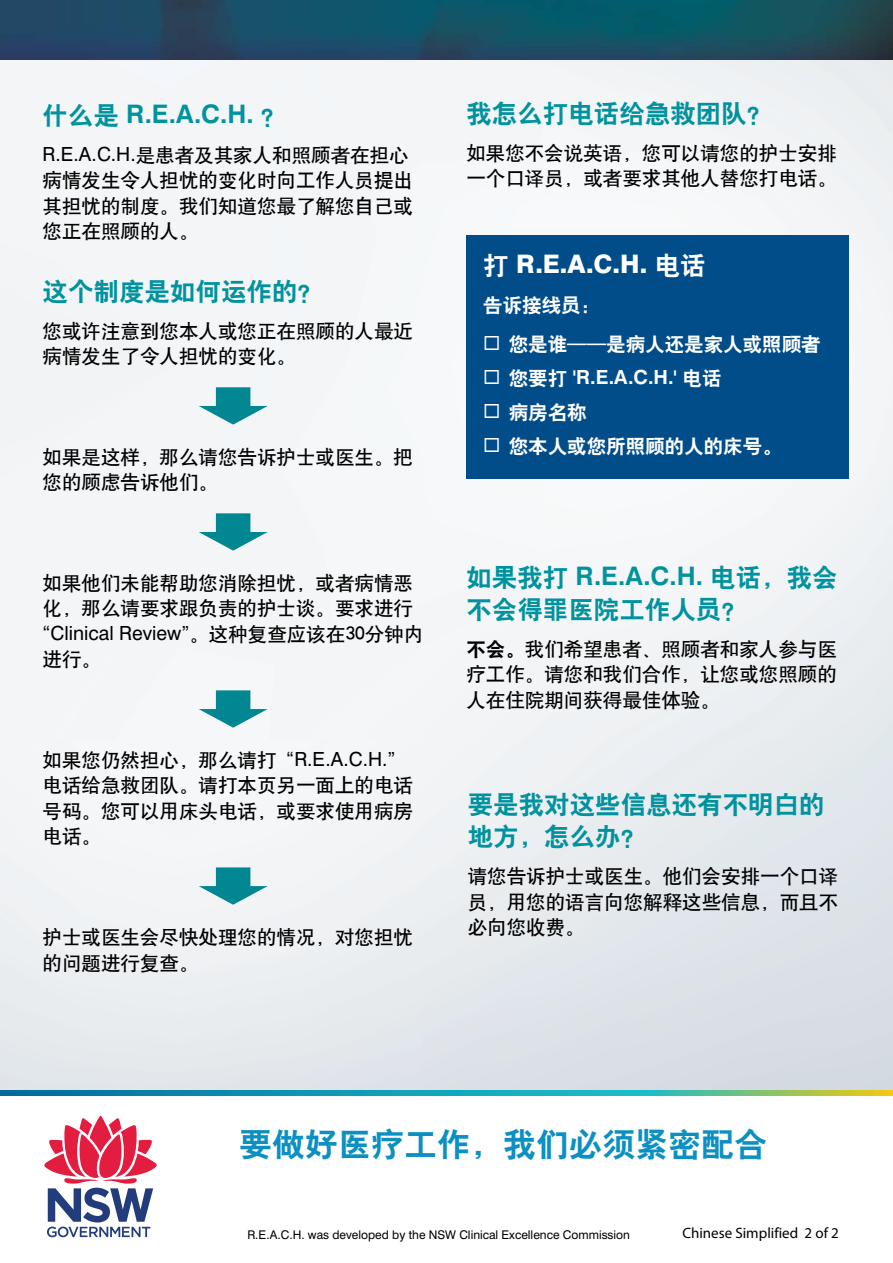
<style>
.page{position:relative;width:893px;height:1263px;background:#fff}
.page>*{position:absolute;margin:0;border:0;box-sizing:border-box;transform-origin:0 0}
.Intro1{font:33px "H Yb 2 gj";color:#0c90c2}
.Head{font:25.5px/31.5px "H Yb 2 gj";color:#00929e}
.Head-2{font:700 25.5px "Swiss 721 BT";color:#00929e}
.Head-3{font:800 25.5px "Swiss 721 BT";color:#fff}
.Text{font:19.5px/25.5px "H Yb 1 gj";color:#000}
.Text-2{font:19.5px "H Yb 2 gj";color:#fff}
.Text-3{font:700 19.5px "Swiss 721 BT";color:#fff}
.Text-4{font:19.5px "Swiss 721 BT";color:#000}
.Intro{font:19.5px "H Yb 2 gj";color:#fff}
.t1{font:15px "Myriad Pro";color:#000}
.t2{font:12px "Swiss 721 BT";color:#000}
.s1{font-family:"H Yb 2 gj";font-weight:400}
.s2{font-family:"Swiss 721 BT"}
.s3{font-size:21px}
.s4{font-family:"Swiss 721 BT";font-weight:700}
.s5{font-family:"H Yb 2 gj"}
</style>
<div class="page">
<img style="left:0;top:60px;width:893px;height:1030px">
<img style="left:0;top:0;width:893px;height:60px">
<svg style="left:199px;top:387px;width:69px;height:38px"></svg>
<svg style="left:199px;top:513px;width:69px;height:38px"></svg>
<svg style="left:199px;top:690px;width:69px;height:38px"></svg>
<svg style="left:199px;top:867px;width:69px;height:38px"></svg>
<div style="left:466px;top:235px;width:383px;height:243px;background:#004d8a"></div>
<svg style="left:0;top:1090px;width:893px;height:5px;background:#30a29e"></svg>
<svg style="left:44px;top:1115px;width:113px;height:122px"></svg>
<p class="Head-2" style="left:43px;top:98px;width:245px"><span class="s1">什么是</span> R E. A. C. H. <span class="s1">?</span>.</p>
<p class="Text" style="left:43px;top:142px;width:372px"><span class="s2">R E. A. C. H. .</span>是患者及其家人和照顾者在担心病情发生令人担忧的变化时向工作人员提出其担忧的制度。我们知道您最了解您自己或您正在照顾的人。</p>
<p class="Head" style="left:43px;top:275px;width:282px">这个制度是如何运作的?</p>
<p class="Text" style="left:43px;top:318px;width:372px">您或许注意到您本人或您正在照顾的人最近病情发生了令人担忧的变化。</p>
<p class="Text" style="left:43px;top:444px;width:372px">如果是这样，那么请您告诉护士或医生。把您的顾虑告诉他们。</p>
<p class="Text" style="left:43px;top:570px;width:382px">如果他们未能帮助您消除担忧，或者病情恶化，那么请要求跟负责的护士谈。要求进行<span class="s2">“Clinical Review”</span>。这种复查应该在30分钟内进行。</p>
<p class="Text" style="left:43px;top:747px;width:372px">如果您仍然担心，那么请打<br>电话给急救团队。请打本页另一面上的电话号码。您可以用床头电话，或要求使用病房电话。</p>
<p class="Text-4" style="left:286px;top:747px;width:111px">“ R E. A. C. H. “ .</p>
<p class="Text" style="left:43px;top:924px;width:372px">护士或医生会尽快处理您的情况，对您担忧的问题进行复查。</p>
<p class="Head" style="left:466px;top:97px;width:307px">我怎么打电话给急救团队?</p>
<p class="Text" style="left:466px;top:140px;width:372px">如果您不会说英语，您可以请您的护士安排一个口译员，或者要求其他人替您打电话。</p>
<p class="Head-3" style="left:483px;top:248px;width:224px"><span class="s1">打</span> R E. A. C. H. . <span class="s1">电话</span></p>
<p class="Intro" style="left:483px;top:296px;width:118px">告诉接线员：</p>
<p class="Text-2" style="left:483px;top:334px;width:339px">◻ 您是谁——是病人还是家人或照顾者</p>
<p class="Text-3" style="left:483px;top:365px;width:240px">◻ <span class="s1">您要打</span> R' E. A. C. H. ' . <span class="s1">电话</span></p>
<p class="Text-2" style="left:483px;top:402px;width:105px">◻ 病房名称</p>
<p class="Text-2" style="left:483px;top:436px;width:302px">◻ 您本人或您所照顾的人的床号<span class="s3">。</span></p>
<p class="Head" style="left:466px;top:562px;width:373px">如果我打 <span class="s4">R E. A. C. H. .</span> 电话，我会不会得罪医院工作人员?</p>
<p class="Text" style="left:466px;top:636px;width:372px;text-align:justify"><span class="s5">不会。</span>我们希望患者、照顾者和家人参与医疗工作。请您和我们合作，让您或您照顾的人在住院期间获得最佳体验。</p>
<p class="Head" style="left:468px;top:789px;width:359px">要是我对这些信息还有不明白的地方，怎么办?</p>
<p class="Text" style="left:468px;top:863px;width:372px;text-align:justify">请您告诉护士或医生。他们会安排一个口译员，用您的语言向您解释这些信息，而且不必向您收费。</p>
<p class="Intro1" style="left:239px;top:1128px;width:529px">要做好医疗工作，我们必须紧密配合</p>
<p class="t2" style="left:247px;top:1227px;width:384px">R E. A. C. H. . was developed by the NSW Clinical Excellence Commission</p>
<p class="t1" style="left:682px;top:1224px;width:158px">Chinese Simplified 2 of 2</p>
</div>
